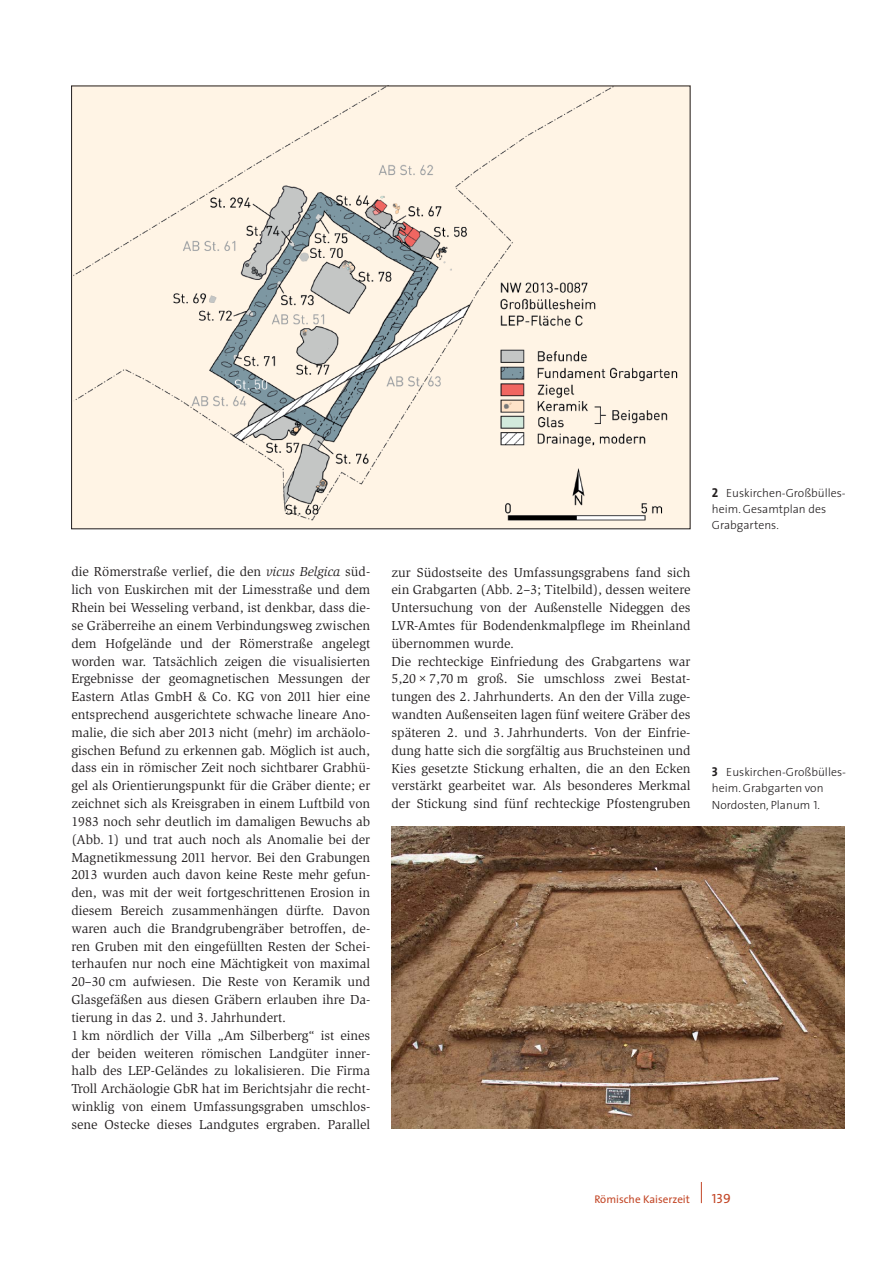
<style>
.page{position:relative;width:893px;height:1263px;background:#fff}
.page>*{position:absolute;margin:0;border:0;box-sizing:border-box;transform-origin:0 0}
.t1{font:13.35px/17.9px "Slimbach";color:#231f20}
.t2{font:13.35px "The Sans Caps";color:#c34727}
.t3{font:300 11.85px/16.4px "The Sans";color:#231f20}
.t4{font:11.1px "The Sans";color:#c34727}
.s1{font-style:italic}
.s2{font-family:"The Sans Bold Caps";font-weight:400;font-size:12.9px}
.s3{font-family:"The Sans Light Caps";font-weight:400}
</style>
<div class="page">
<svg style="left:701px;top:1182px;width:1px;height:21px"></svg>
<img style="left:73px;top:88px;width:615px;height:439px">
<img style="left:391px;top:827px;width:454px;height:302px">
<p class="t1" style="left:71px;top:564px;width:300px">die Römerstraße verlief, die den <span class="s1">vicus Belgica</span> süd&shy;lich von Euskirchen mit der Limesstraße und dem Rhein bei Wesseling verband, ist denkbar, dass die&shy;se Gräberreihe an einem Verbindungsweg zwischen dem Hofgelände und der Römerstraße angelegt worden war. Tatsächlich zeigen die visualisierten Ergebnisse der geomagnetischen Messungen der Eastern Atlas GmbH &amp; Co. KG von 2011 hier eine entsprechend ausgerichtete schwache lineare Ano&shy;malie, die sich aber 2013 nicht (mehr) im archäolo&shy;gischen Befund zu erkennen gab. Möglich ist auch, dass ein in römischer Zeit noch sichtbarer Grabhü&shy;gel als Orientierungspunkt für die Gräber diente; er zeichnet sich als Kreisgraben in einem Luftbild von 1983 noch sehr deutlich im damaligen Bewuchs ab (Abb. 1) und trat auch noch als Anomalie bei der Magnetikmessung 2011 hervor. Bei den Grabungen 2013 wurden auch davon keine Reste mehr gefun&shy;den, was mit der weit fortgeschrittenen Erosion in diesem Bereich zusammenhängen dürfte. Davon waren auch die Brandgrubengräber betroffen, de&shy;ren Gruben mit den eingefüllten Resten der Schei&shy;terhaufen nur noch eine Mächtigkeit von maximal 20–30 cm aufwiesen. Die Reste von Keramik und Glasgefäßen aus diesen Gräbern erlauben ihre Da&shy;tierung in das 2. und 3. Jahrhundert.<br>1 km nördlich der Villa „Am Silberberg“ ist eines der beiden weiteren römischen Landgüter inner&shy;halb des LEP-Geländes zu lokalisieren. Die Firma Troll Archäologie GbR hat im Berichtsjahr die recht&shy;winklig von einem Umfassungsgraben umschlos&shy;sene Ostecke dieses Landgutes ergraben. Parallel</p>
<p class="t1" style="left:391px;top:564px;width:300px">zur Südostseite des Umfassungsgrabens fand sich ein Grabgarten (Abb. 2–3; Titelbild), dessen weitere Untersuchung von der Außenstelle Nideggen des LVR-Amtes für Bodendenkmalpflege im Rheinland übernommen wurde.<br>Die rechteckige Einfriedung des Grabgartens war 5,20×7,70 m groß. Sie umschloss zwei Bestat&shy;tungen des 2. Jahrhunderts. An den der Villa zuge&shy;wandten Außenseiten lagen fünf weitere Gräber des späteren 2. und 3. Jahrhunderts. Von der Einfrie&shy;dung hatte sich die sorgfältig aus Bruchsteinen und Kies gesetzte Stickung erhalten, die an den Ecken verstärkt gearbeitet war. Als besonderes Merkmal der Stickung sind fünf rechteckige Pfostengruben</p>
<p class="t3" style="left:712px;top:486px;width:135px"><span class="s2">2</span> Euskirchen-Großbülles&shy;heim. Gesamtplan des<br>Grabgartens.</p>
<p class="t3" style="left:712px;top:765px;width:136px"><span class="s2">3</span> Euskirchen-Großbülles&shy;heim. Grabgarten von<br>Nordosten, Planum <span class="s3">1</span>.</p>
<p class="t4" style="left:594px;top:1195px;width:97px">Römische Kaiserzeit</p>
<p class="t2" style="left:712px;top:1194px;width:21px">139</p>
</div>
